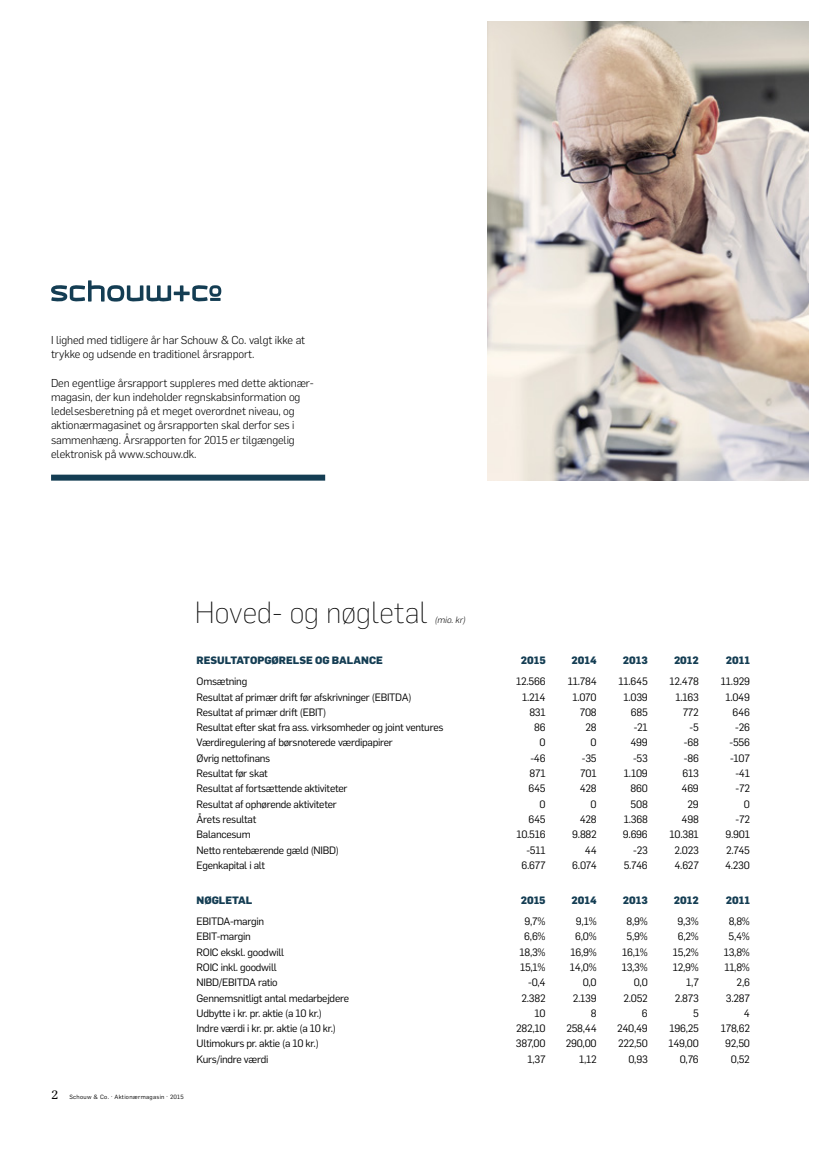
<style>
.page{position:relative;width:830px;height:1149px;background:#fff}
.page>*{position:absolute;margin:0;border:0;box-sizing:border-box;transform-origin:0 0}
.t1{font:200 30px "Flama";color:#000}
.t2{font:13.5px "Melior LT Std";color:#000}
.t3{font:300 11.25px/14.2px "Flama";letter-spacing:-.01em;color:#000}
.t4{font:10.5px "Flama";letter-spacing:-.025em;color:#000}
.t5{font:800 10.5px "Flama";color:#143d53}
.t6{font:italic 300 9px "Flama";color:#000}
.t7{font:6px "Flama";letter-spacing:.05em;color:#000}
</style>
<div class="page">
<img style="left:487px;top:21px;width:321px;height:459px">
<svg style="left:51px;top:280px;width:170px;height:22px"></svg>
<div style="left:51px;top:474px;width:274px;height:6px;background:#143d53"></div>
<p class="t3" style="left:51px;top:332px;width:255px">I lighed med tidligere år har Schouw &amp; Co. valgt ikke at trykke og udsende en traditionel årsrapport.</p>
<p class="t3" style="left:51px;top:375px;width:264px">Den egentlige årsrapport suppleres med dette aktionær&shy;magasin, der kun indeholder regnskabsinformation og ledelsesberetning på et meget overordnet niveau, og aktionærmagasinet og årsrapporten skal derfor ses i sammenhæng. Årsrapporten for 2015 er tilgængelig elektronisk på www.schouw.dk.</p>
<h1 class="t1" style="left:195px;top:592px;width:234px">Hoved- og nøgletal</h1>
<p class="t6" style="left:434px;top:613px;width:32px">(mio. kr)</p>
<p class="t2" style="left:51px;top:1086px;width:9px">2</p>
<p class="t7" style="left:69px;top:1092px;width:116px">Schouw &amp; Co. · Aktionærmagasin · 2015</p>
<p class="t5" style="left:196px;top:652px;width:188px">RESULTATOPGØRELSE OG BALANCE</p>
<p class="t5" style="left:520px;top:652px;width:26px">2015</p>
<p class="t5" style="left:571px;top:652px;width:27px">2014</p>
<p class="t5" style="left:622px;top:652px;width:26px">2013</p>
<p class="t5" style="left:673px;top:652px;width:26px">2012</p>
<p class="t5" style="left:725px;top:652px;width:26px">2011</p>
<p class="t4" style="left:196px;top:674px;width:52px">Omsætning</p>
<p class="t4" style="left:516px;top:674px;width:31px">12.566</p>
<p class="t4" style="left:567px;top:674px;width:30px">11.784</p>
<p class="t4" style="left:618px;top:674px;width:31px">11.645</p>
<p class="t4" style="left:669px;top:674px;width:31px">12.478</p>
<p class="t4" style="left:720px;top:674px;width:30px">11.929</p>
<p class="t4" style="left:196px;top:689px;width:216px">Resultat af primær drift før afskrivninger (EBITDA)</p>
<p class="t4" style="left:522px;top:689px;width:25px">1.214</p>
<p class="t4" style="left:572px;top:689px;width:26px">1.070</p>
<p class="t4" style="left:623px;top:689px;width:26px">1.039</p>
<p class="t4" style="left:675px;top:689px;width:25px">1.163</p>
<p class="t4" style="left:725px;top:689px;width:26px">1.049</p>
<p class="t4" style="left:196px;top:704px;width:131px">Resultat af primær drift (EBIT)</p>
<p class="t4" style="left:529px;top:704px;width:18px">831</p>
<p class="t4" style="left:579px;top:704px;width:18px">708</p>
<p class="t4" style="left:630px;top:704px;width:18px">685</p>
<p class="t4" style="left:682px;top:704px;width:18px">772</p>
<p class="t4" style="left:732px;top:704px;width:19px">646</p>
<p class="t4" style="left:196px;top:720px;width:248px">Resultat efter skat fra ass. virksomheder og joint ventures</p>
<p class="t4" style="left:534px;top:720px;width:13px">86</p>
<p class="t4" style="left:585px;top:720px;width:13px">28</p>
<p class="t4" style="left:633px;top:720px;width:16px">-21</p>
<p class="t4" style="left:689px;top:720px;width:11px">-5</p>
<p class="t4" style="left:734px;top:720px;width:16px">-26</p>
<p class="t4" style="left:196px;top:735px;width:198px">Værdiregulering af børsnoterede værdipapirer</p>
<p class="t4" style="left:539px;top:735px;width:8px">0</p>
<p class="t4" style="left:590px;top:735px;width:8px">0</p>
<p class="t4" style="left:630px;top:735px;width:19px">499</p>
<p class="t4" style="left:683px;top:735px;width:16px">-68</p>
<p class="t4" style="left:729px;top:735px;width:22px">-556</p>
<p class="t4" style="left:196px;top:750px;width:75px">Øvrig nettofinans</p>
<p class="t4" style="left:530px;top:750px;width:17px">-46</p>
<p class="t4" style="left:581px;top:750px;width:16px">-35</p>
<p class="t4" style="left:632px;top:750px;width:16px">-53</p>
<p class="t4" style="left:683px;top:750px;width:16px">-86</p>
<p class="t4" style="left:729px;top:750px;width:21px">-107</p>
<p class="t4" style="left:196px;top:765px;width:73px">Resultat før skat</p>
<p class="t4" style="left:529px;top:765px;width:18px">871</p>
<p class="t4" style="left:580px;top:765px;width:18px">701</p>
<p class="t4" style="left:623px;top:765px;width:25px">1.109</p>
<p class="t4" style="left:682px;top:765px;width:18px">613</p>
<p class="t4" style="left:735px;top:765px;width:16px">-41</p>
<p class="t4" style="left:196px;top:781px;width:152px">Resultat af fortsættende aktiviteter</p>
<p class="t4" style="left:528px;top:781px;width:19px">645</p>
<p class="t4" style="left:579px;top:781px;width:18px">428</p>
<p class="t4" style="left:630px;top:781px;width:19px">860</p>
<p class="t4" style="left:681px;top:781px;width:19px">469</p>
<p class="t4" style="left:735px;top:781px;width:16px">-72</p>
<p class="t4" style="left:196px;top:796px;width:142px">Resultat af ophørende aktiviteter</p>
<p class="t4" style="left:539px;top:796px;width:8px">0</p>
<p class="t4" style="left:590px;top:796px;width:8px">0</p>
<p class="t4" style="left:630px;top:796px;width:19px">508</p>
<p class="t4" style="left:687px;top:796px;width:13px">29</p>
<p class="t4" style="left:743px;top:796px;width:8px">0</p>
<p class="t4" style="left:196px;top:811px;width:61px">Årets resultat</p>
<p class="t4" style="left:528px;top:811px;width:19px">645</p>
<p class="t4" style="left:579px;top:811px;width:18px">428</p>
<p class="t4" style="left:623px;top:811px;width:25px">1.368</p>
<p class="t4" style="left:681px;top:811px;width:19px">498</p>
<p class="t4" style="left:735px;top:811px;width:16px">-72</p>
<p class="t4" style="left:196px;top:827px;width:55px">Balancesum</p>
<p class="t4" style="left:516px;top:827px;width:31px">10.516</p>
<p class="t4" style="left:572px;top:827px;width:26px">9.882</p>
<p class="t4" style="left:622px;top:827px;width:26px">9.696</p>
<p class="t4" style="left:669px;top:827px;width:31px">10.381</p>
<p class="t4" style="left:725px;top:827px;width:26px">9.901</p>
<p class="t4" style="left:196px;top:842px;width:144px">Netto rentebærende gæld (NIBD)</p>
<p class="t4" style="left:526px;top:842px;width:21px">-511</p>
<p class="t4" style="left:584px;top:842px;width:13px">44</p>
<p class="t4" style="left:633px;top:842px;width:16px">-23</p>
<p class="t4" style="left:674px;top:842px;width:26px">2.023</p>
<p class="t4" style="left:725px;top:842px;width:25px">2.745</p>
<p class="t4" style="left:196px;top:857px;width:70px">Egenkapital i alt</p>
<p class="t4" style="left:521px;top:857px;width:26px">6.677</p>
<p class="t4" style="left:572px;top:857px;width:26px">6.074</p>
<p class="t4" style="left:623px;top:857px;width:26px">5.746</p>
<p class="t4" style="left:674px;top:857px;width:26px">4.627</p>
<p class="t4" style="left:724px;top:857px;width:26px">4.230</p>
<p class="t5" style="left:196px;top:892px;width:57px">NØGLETAL</p>
<p class="t5" style="left:520px;top:892px;width:26px">2015</p>
<p class="t5" style="left:571px;top:892px;width:27px">2014</p>
<p class="t5" style="left:622px;top:892px;width:26px">2013</p>
<p class="t5" style="left:673px;top:892px;width:26px">2012</p>
<p class="t5" style="left:725px;top:892px;width:26px">2011</p>
<p class="t4" style="left:196px;top:913px;width:69px">EBITDA-margin</p>
<p class="t4" style="left:524px;top:913px;width:23px">9,7%</p>
<p class="t4" style="left:575px;top:913px;width:22px">9,1%</p>
<p class="t4" style="left:626px;top:913px;width:23px">8,9%</p>
<p class="t4" style="left:677px;top:913px;width:23px">9,3%</p>
<p class="t4" style="left:728px;top:913px;width:23px">8,8%</p>
<p class="t4" style="left:196px;top:929px;width:56px">EBIT-margin</p>
<p class="t4" style="left:524px;top:929px;width:23px">6,6%</p>
<p class="t4" style="left:575px;top:929px;width:23px">6,0%</p>
<p class="t4" style="left:626px;top:929px;width:23px">5,9%</p>
<p class="t4" style="left:677px;top:929px;width:23px">6,2%</p>
<p class="t4" style="left:728px;top:929px;width:23px">5,4%</p>
<p class="t4" style="left:196px;top:944px;width:89px">ROIC ekskl. goodwill</p>
<p class="t4" style="left:519px;top:944px;width:28px">18,3%</p>
<p class="t4" style="left:570px;top:944px;width:28px">16,9%</p>
<p class="t4" style="left:621px;top:944px;width:27px">16,1%</p>
<p class="t4" style="left:672px;top:944px;width:27px">15,2%</p>
<p class="t4" style="left:723px;top:944px;width:28px">13,8%</p>
<p class="t4" style="left:196px;top:959px;width:82px">ROIC inkl. goodwill</p>
<p class="t4" style="left:520px;top:959px;width:27px">15,1%</p>
<p class="t4" style="left:569px;top:959px;width:28px">14,0%</p>
<p class="t4" style="left:621px;top:959px;width:28px">13,3%</p>
<p class="t4" style="left:672px;top:959px;width:28px">12,9%</p>
<p class="t4" style="left:724px;top:959px;width:27px">11,8%</p>
<p class="t4" style="left:196px;top:974px;width:82px">NIBD/EBITDA ratio</p>
<p class="t4" style="left:528px;top:974px;width:19px">-0,4</p>
<p class="t4" style="left:582px;top:974px;width:16px">0,0</p>
<p class="t4" style="left:633px;top:974px;width:16px">0,0</p>
<p class="t4" style="left:686px;top:974px;width:14px">1,7</p>
<p class="t4" style="left:736px;top:974px;width:15px">2,6</p>
<p class="t4" style="left:196px;top:990px;width:154px">Gennemsnitligt antal medarbejdere</p>
<p class="t4" style="left:521px;top:990px;width:26px">2.382</p>
<p class="t4" style="left:572px;top:990px;width:25px">2.139</p>
<p class="t4" style="left:623px;top:990px;width:26px">2.052</p>
<p class="t4" style="left:674px;top:990px;width:26px">2.873</p>
<p class="t4" style="left:725px;top:990px;width:26px">3.287</p>
<p class="t4" style="left:196px;top:1005px;width:127px">Udbytte i kr. pr. aktie (a 10 kr.)</p>
<p class="t4" style="left:534px;top:1005px;width:13px">10</p>
<p class="t4" style="left:590px;top:1005px;width:7px">8</p>
<p class="t4" style="left:641px;top:1005px;width:7px">6</p>
<p class="t4" style="left:692px;top:1005px;width:7px">5</p>
<p class="t4" style="left:743px;top:1005px;width:8px">4</p>
<p class="t4" style="left:196px;top:1020px;width:141px">Indre værdi i kr. pr. aktie (a 10 kr.)</p>
<p class="t4" style="left:516px;top:1020px;width:31px">282,10</p>
<p class="t4" style="left:566px;top:1020px;width:32px">258,44</p>
<p class="t4" style="left:616px;top:1020px;width:32px">240,49</p>
<p class="t4" style="left:669px;top:1020px;width:31px">196,25</p>
<p class="t4" style="left:720px;top:1020px;width:31px">178,62</p>
<p class="t4" style="left:196px;top:1036px;width:124px">Ultimokurs pr. aktie (a 10 kr.)</p>
<p class="t4" style="left:515px;top:1036px;width:31px">387,00</p>
<p class="t4" style="left:565px;top:1036px;width:32px">290,00</p>
<p class="t4" style="left:617px;top:1036px;width:31px">222,50</p>
<p class="t4" style="left:668px;top:1036px;width:32px">149,00</p>
<p class="t4" style="left:725px;top:1036px;width:26px">92,50</p>
<p class="t4" style="left:196px;top:1051px;width:73px">Kurs/indre værdi</p>
<p class="t4" style="left:527px;top:1051px;width:20px">1,37</p>
<p class="t4" style="left:578px;top:1051px;width:19px">1,12</p>
<p class="t4" style="left:628px;top:1051px;width:21px">0,93</p>
<p class="t4" style="left:679px;top:1051px;width:21px">0,76</p>
<p class="t4" style="left:730px;top:1051px;width:21px">0,52</p>
</div>
